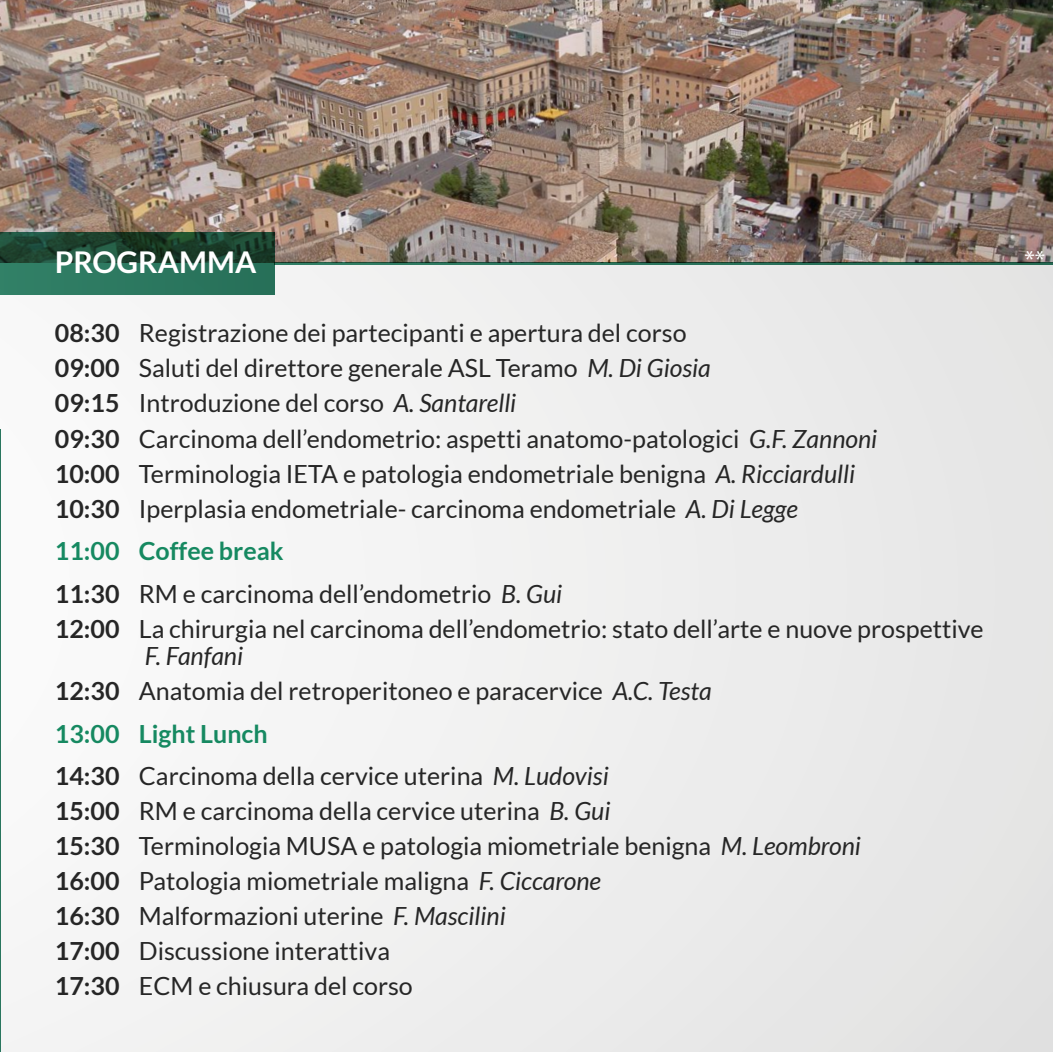
<style>
.page{position:relative;width:1053px;height:1052px;background:#fff}
.page>*{position:absolute;margin:0;border:0;box-sizing:border-box;transform-origin:0 0}
.t1{font:700 30px "Lato";color:#fff}
.t2{font:25px/35px "Lato";color:#262626}
.t3{font:25px "Myriad Pro";color:#fff}
.s1{font-weight:700}
.s2{font-style:italic}
.s3{font-weight:700;color:#168961}
</style>
<div class="page">
<div style="left:0;top:0;width:1052px;height:1052px;background:#f0f0ef"></div>
<hr style="left:0;top:430px;width:1px;height:622px;background:#29765e">
<img style="left:0;top:0;width:1052px;height:263px">
<hr style="left:274px;top:263px;width:778px;height:1px;background:#2a745c">
<svg style="left:0;top:233px;width:274px;height:62px;background:#245e47"></svg>
<p class="t1" style="left:55px;top:245px;width:203px">PROGRAMMA</p>
<p class="t3" style="left:1024px;top:244px;width:22px">**</p>
<p class="t2" style="left:55px;top:316px;width:823px"><span class="s1">08:30</span> Registrazione dei partecipanti e apertura del corso<br><span class="s1">09:00</span> Saluti del direttore generale ASL Teramo <span class="s2">M. Di Giosia<br></span><span class="s1">09:15</span> Introduzione del corso <span class="s2">A. Santarelli<br></span><span class="s1">09:30</span> Carcinoma dell’endometrio: aspetti anatomo-patologici <span class="s2">G.F. Zannoni </span><span class="s1">10:00</span> Terminologia IETA e patologia endometriale benigna <span class="s2">A. Ricciardulli </span><span class="s1">10:30</span> Iperplasia endometriale- carcinoma endometriale <span class="s2">A. Di Legge</span></p>
<p class="t2" style="left:55px;top:529px;width:509px;line-height:42.5px"><span class="s3">11:00 Coffee break<br></span><span class="s1">11:30</span> RM e carcinoma dell’endometrio <span class="s2">B. Gui</span></p>
<p class="t2" style="left:145px;top:614px;width:839px;line-height:27.5px;text-indent:-90px"><span class="s1">12:00</span> La chirurgia nel carcinoma dell’endometrio: stato dell’arte e nuove prospettive<br><span class="s2">F. Fanfani</span></p>
<p class="t2" style="left:55px;top:669px;width:658px;line-height:42.5px"><span class="s1">12:30</span> Anatomia del retroperitoneo e paracervice <span class="s2">A.C. Testa<br></span><span class="s3">13:00 Light Lunch<br></span><span class="s1">14:30</span> Carcinoma della cervice uterina <span class="s2">M. Ludovisi</span></p>
<p class="t2" style="left:55px;top:793px;width:807px"><span class="s1">15:00</span> RM e carcinoma della cervice uterina <span class="s2">B. Gui<br></span><span class="s1">15:30</span> Terminologia MUSA e patologia miometriale benigna <span class="s2">M. Leombroni </span><span class="s1">16:00</span> Patologia miometriale maligna <span class="s2">F. Ciccarone<br></span><span class="s1">16:30</span> Malformazioni uterine <span class="s2">F. Mascilini<br></span><span class="s1">17:00</span> Discussione interattiva<br><span class="s1">17:30</span> ECM e chiusura del corso</p>
</div>
